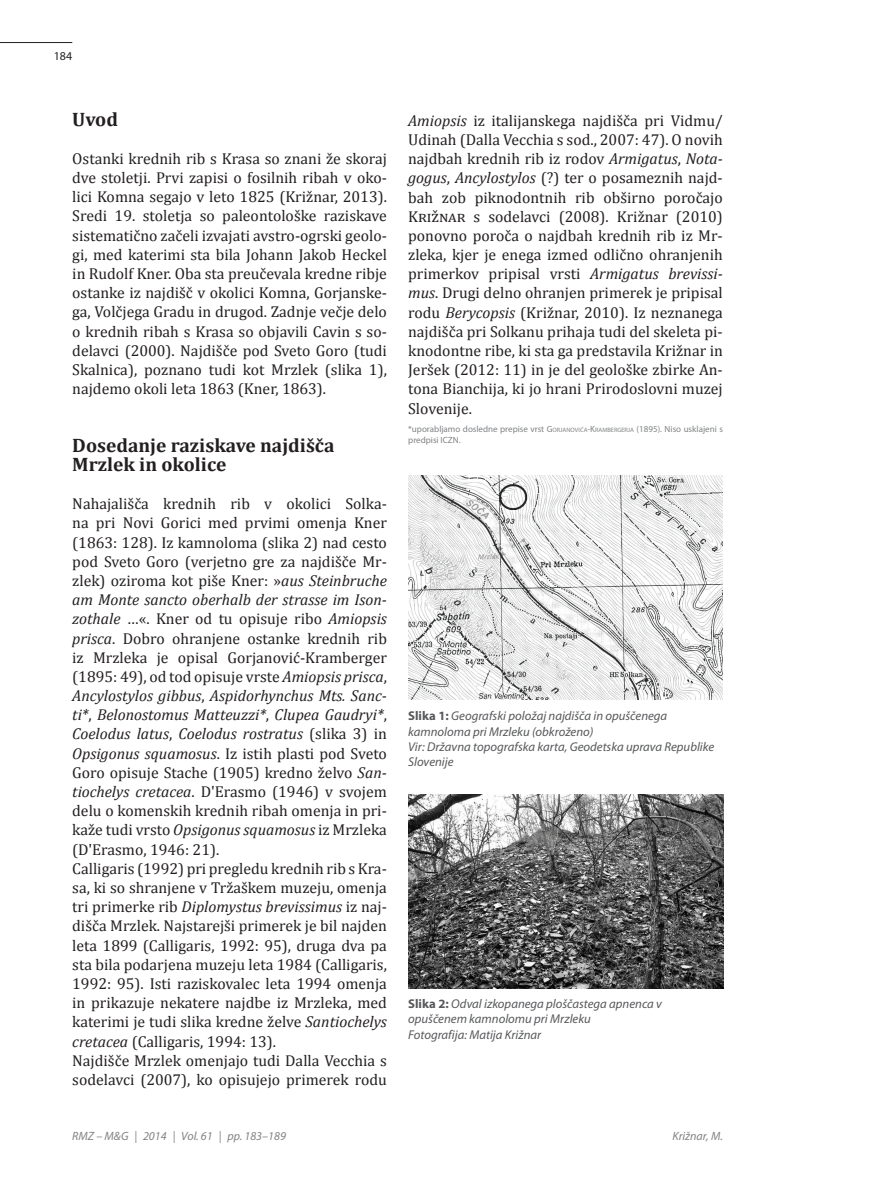
<style>
.page{position:relative;width:893px;height:1191px;background:#fff}
.page>*{position:absolute;margin:0;border:0;box-sizing:border-box;transform-origin:0 0}
.t1{font:700 19.5px/19.2px "Cambria";color:#231f20}
.t2{font:15.75px/19.2px "Cambria";color:#231f20;text-align:justify}
.t3{font:italic 12.75px/15.3px "Myriad Pro";color:#57585a}
.t4{font:italic 12px "Myriad Pro";color:#808285}
.t5{font:12px "Myriad Pro";color:#231f20}
.t6{font:9px/10.8px "Myriad Pro";color:#808285}
.s1{font-style:italic}
.s2{font-style:inherit}
.s3{font-size:6.3px}
.s4{font-weight:700;font-style:normal}
</style>
<div class="page">
<hr style="left:0;top:42px;width:72px;height:1px;background:#231f20">
<img style="left:408px;top:475px;width:314px;height:224px">
<img style="left:408px;top:794px;width:315px;height:194px">
<p class="t5" style="left:54px;top:48px;width:20px">184</p>
<p class="t1" style="left:72px;top:109px;width:47px">Uvod</p>
<p class="t2" style="left:72px;top:149px;width:316px">Ostanki krednih rib s Krasa so znani že skoraj dve stoletji. Prvi zapisi o fosilnih ribah v oko&shy;lici Komna segajo v leto 1825 (Križnar, 2013).<br>Sredi 19. stoletja so paleontološke raziskave sistematično začeli izvajati avstro-ogrski geolo&shy;gi, med katerimi sta bila Johann Jakob Heckel in Rudolf Kner. Oba sta preučevala kredne ribje ostanke iz najdišč v okolici Komna, Gorjanske&shy;ga, Volčjega Gradu in drugod. Zadnje večje delo o krednih ribah s Krasa so objavili Cavin s so&shy;delavci (2000). Najdišče pod Sveto Goro (tudi Skalnica), poznano tudi kot Mrzlek (slika 1), najdemo okoli leta 1863 (Kner, 1863).</p>
<p class="t1" style="left:72px;top:435px;width:264px">Dosedanje raziskave najdišča<br>Mrzlek in okolice</p>
<p class="t2" style="left:72px;top:494px;width:316px;text-align:left">Nahajališča krednih rib v okolici Solka&shy;na pri Novi Gorici med prvimi omenja Kner (1863: 128). Iz kamnoloma (slika 2) nad cesto pod Sveto Goro (verjetno gre za najdišče Mr&shy;zlek) oziroma kot piše Kner: »<span class="s1">aus Steinbruche am Monte sancto oberhalb der strasse im Ison&shy;zothale</span> …«. Kner od tu opisuje ribo <span class="s1">Amiopsis prisca</span>. Dobro ohranjene ostanke krednih rib iz Mrzleka je opisal Gorjanović-Kramberger (1895: 49), od tod opisuje vrste <span class="s1">Amiopsis prisca</span>, <span class="s1">Ancylostylos gibbus</span>, <span class="s1">Aspidorhynchus Mts. Sanc&shy;ti*</span>, <span class="s1">Belonostomus Matteuzzi*</span>, <span class="s1">Clupea Gaudryi*</span>, <span class="s1">Coelodus latus</span>, <span class="s1">Coelodus rostratus</span> (slika 3) in <span class="s1">Opsigonus squamosus</span>. Iz istih plasti pod Sveto Goro opisuje Stache (1905) kredno želvo <span class="s1">San&shy;tiochelys cretacea</span>. D'Erasmo (1946) v svojem delu o komenskih krednih ribah omenja in pri&shy;kaže tudi vrsto <span class="s1">Opsigonus squamosus</span> iz Mrzleka (D'Erasmo, 1946: 21).<br>Calligaris (1992) pri pregledu krednih rib s Kra&shy;sa, ki so shranjene v Tržaškem muzeju, omenja tri primerke rib <span class="s1">Diplomystus brevissimus</span> iz naj&shy;dišča Mrzlek. Najstarejši primerek je bil najden leta 1899 (Calligaris, 1992: 95), druga dva pa sta bila podarjena muzeju leta 1984 (Calligaris, 1992: 95). Isti raziskovalec leta 1994 omenja in prikazuje nekatere najdbe iz Mrzleka, med katerimi je tudi slika kredne želve <span class="s1">Santiochelys cretacea</span> (Calligaris, 1994: 13).<br>Najdišče Mrzlek omenjajo tudi Dalla Vecchia s sodelavci (2007), ko opisujejo primerek rodu</p>
<p class="t4" style="left:72px;top:1128px;width:215px">RMZ – M&amp;G | 2014 | Vol. 61 | pp. 183–189</p>
<p class="t2" style="left:408px;top:111px;width:316px"><span class="s1">Amiopsis</span> iz italijanskega najdišča pri Vidmu/ Udinah (Dalla Vecchia s sod., 2007: 47). O novih najdbah krednih rib iz rodov <span class="s1">Armigatus</span>, <span class="s1">Nota&shy;gogus</span>, <span class="s1">Ancylostylos</span> (?) ter o posameznih najd&shy;bah zob piknodontnih rib obširno poročajo Križnar s sodelavci (2008). Križnar (2010) ponovno poroča o najdbah krednih rib iz Mr&shy;zleka, kjer je enega izmed odlično ohranjenih primerkov pripisal vrsti <span class="s1">Armigatus brevissi&shy;mus</span>. Drugi delno ohranjen primerek je pripisal rodu <span class="s1">Berycopsis</span> (Križnar, 2010). Iz neznanega najdišča pri Solkanu prihaja tudi del skeleta pi&shy;knodontne ribe, ki sta ga predstavila Križnar in Jeršek (2012: 11) in je del geološke zbirke An&shy;tona Bianchija, ki jo hrani Prirodoslovni muzej Slovenije.</p>
<p class="t6" style="left:408px;top:424px;width:316px">*uporabljamo dosledne prepise vrst <span class="s2">G</span><span class="s3">ORJANOVIĆA</span><span class="s2">-K</span><span class="s3">RAMBERGERJA</span> (1895). Niso usklajeni s predpisi ICZN.</p>
<p class="t3" style="left:408px;top:708px;width:308px"><span class="s4">Slika 1:</span> Geografski položaj najdišča in opuščenega kamnoloma pri Mrzleku (obkroženo)<br>Vir: Državna topografska karta, Geodetska uprava Republike Slovenije</p>
<p class="t3" style="left:408px;top:995px;width:255px"><span class="s4">Slika 2:</span> Odval izkopanega ploščastega apnenca v opuščenem kamnolomu pri Mrzleku<br>Fotografija: Matija Križnar</p>
<p class="t4" style="left:672px;top:1128px;width:52px">Križnar, M.</p>
</div>
